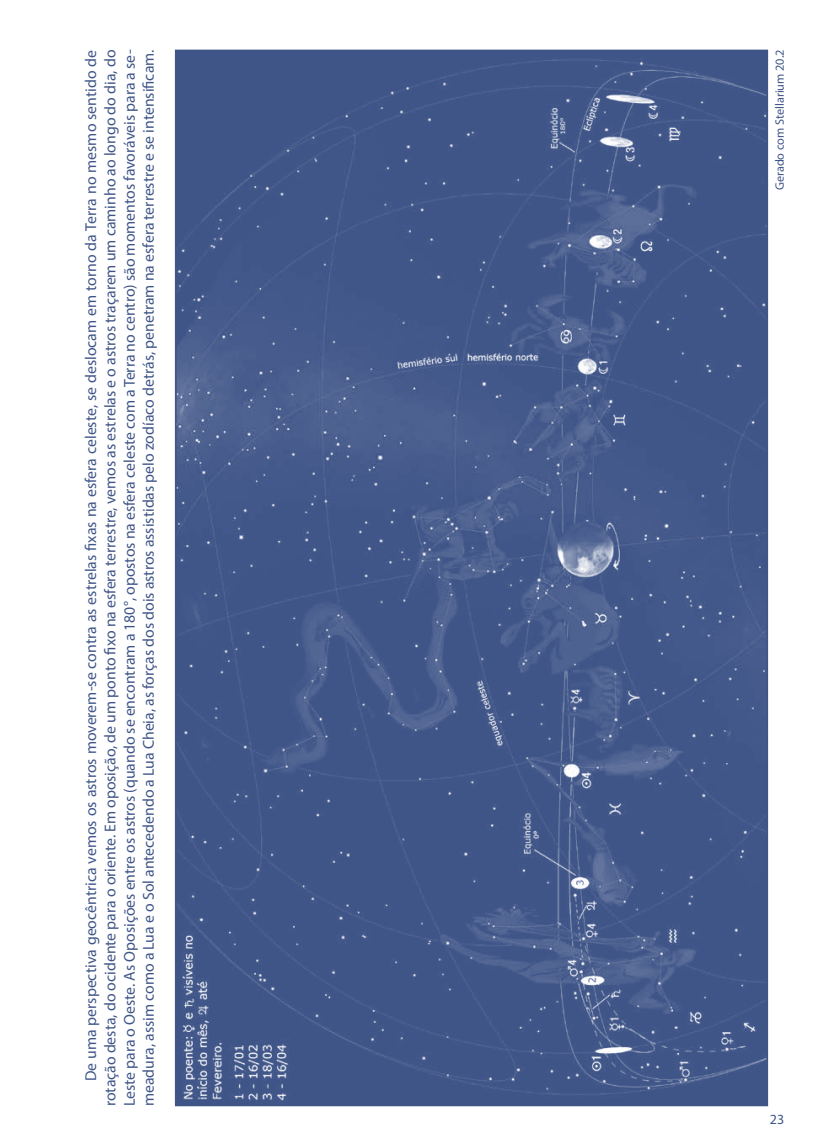
<style>
.page{position:relative;width:819px;height:1141px;background:#fff}
.page>*{position:absolute;margin:0;border:0;box-sizing:border-box;transform-origin:0 0}
.t1{font:15.75px/19.2px "Myriad Pro";color:#3f5588;text-align:justify}
.t2{font:14px "Myriad Pro";color:#3f5588}
.t3{font:12.25px "Myriad Pro";color:#3f5588}
</style>
<div class="page">
<img style="left:178px;top:53px;width:587px;height:1050px">
<p class="t1" style="left:81px;top:1106px;width:1058px;text-indent:25px;rotate:-90deg">De uma perspectiva geocêntrica vemos os astros moverem-se contra as estrelas fixas na esfera celeste, se deslocam em torno da Terra no mesmo sentido de rotação desta, do ocidente para o oriente. Em oposição, de um ponto fixo na esfera terrestre, vemos as estrelas e o astros traçarem um caminho ao longo do dia, do Leste para o Oeste. As Oposições entre os astros (quando se encontram a 180°, opostos na esfera celeste com a Terra no centro) são momentos favoráveis para a se&shy;meadura, assim como a Lua e o Sol antecedendo a Lua Cheia, as forças dos dois astros assistidas pelo zodíaco detrás, penetram na esfera terrestre e se intensificam.</p>
<p class="t3" style="left:772px;top:190px;width:142px;rotate:-90deg">Gerado com Stellarium 20.2</p>
<p class="t2" style="left:769px;top:1110px;width:16px">23</p>
</div>
